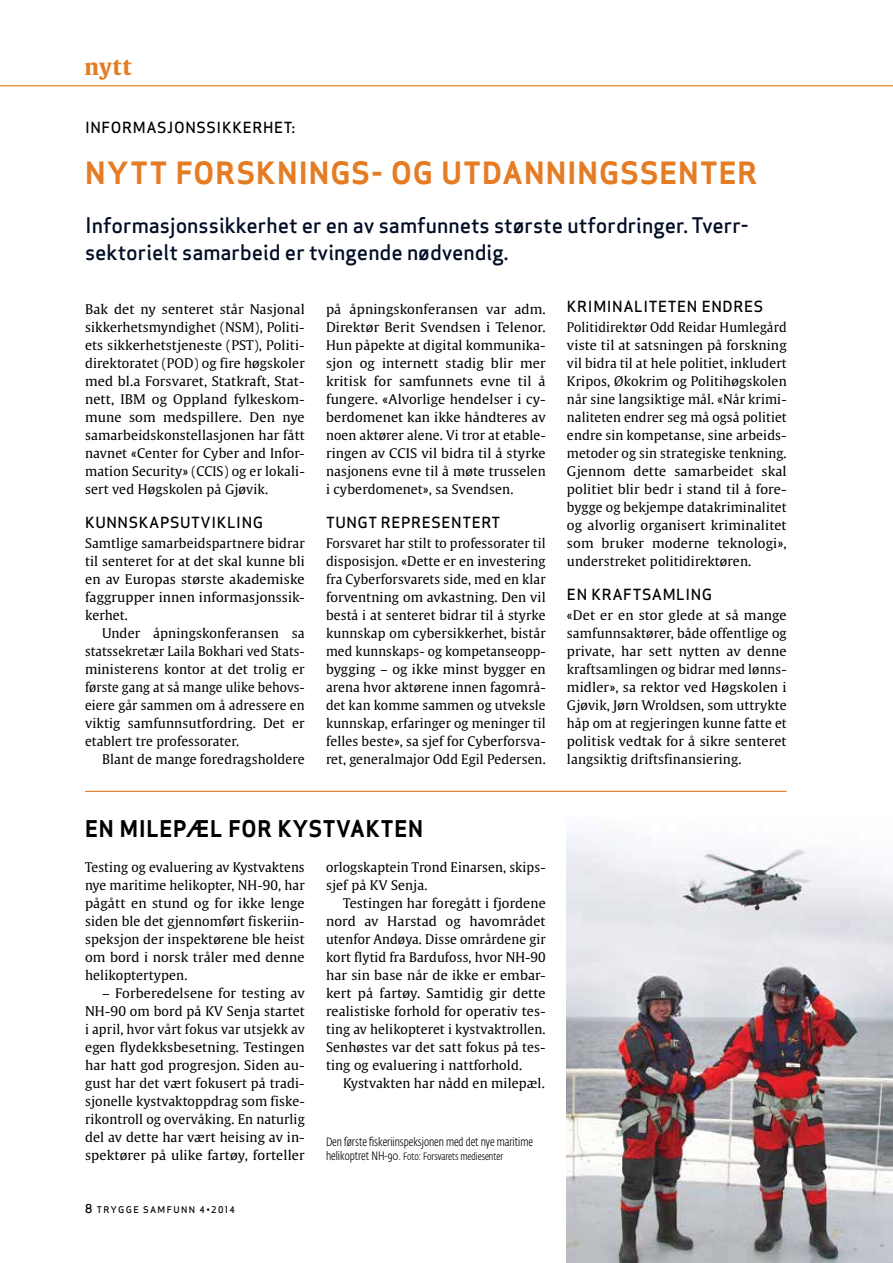
<style>
.page{position:relative;width:893px;height:1263px;background:#fff}
.page>*{position:absolute;margin:0;border:0;box-sizing:border-box;transform-origin:0 0}
.t1{font:30px "Apex Sans Bold T";letter-spacing:.035em;color:#e57c24}
.t2{font:22.5px "Apex Sans Bold T";letter-spacing:.04em;color:#000}
.t3{font:22.35px "Gulliver Bold Roman";color:#e57c24}
.t4{font:21px/27px "Apex Sans Medium T";color:#000d25}
.t5{font:15px "Apex Sans Medium T";letter-spacing:.04em;color:#000}
.t6{font:13.2px/18px "Gulliver Regular Roman";letter-spacing:.01em;color:#000;text-align:justify}
.t7{font:300 12px "Fedra Sans Cond Alt Std";color:#000}
.t8{font:300 10.5px "Fedra Sans Cond Alt Std";color:#000}
.t9{font:9px "Apex Sans Medium C";letter-spacing:.15em;color:#000}
.s1{font-size:12px}
</style>
<div class="page">
<hr style="left:0;top:85px;width:893px;height:1px;background:#e57c24">
<hr style="left:85px;top:791px;width:702px;height:1px;background:#e57c24">
<img style="left:567px;top:832px;width:326px;height:431px">
<h3 class="t3" style="left:84px;top:52px;width:49px">nytt</h3>
<p class="t5" style="left:85px;top:118px;width:211px">I nformasjonssikkerh et:</p>
<h1 class="t1" style="left:85px;top:154px;width:674px">NYTT FORSKNINGS- OG UTDANNINGSSENTER</h1>
<h3 class="t4" style="left:85px;top:211px;width:663px">I nformasjonssikkerhet er en av samfunnets største utfordringer. Tverr&shy;sektorielt samarbeid er tvingende nødvendig.</h3>
<p class="t6" style="left:85px;top:300px;width:221px">Bak det ny senteret står Nasjonal sikkerhetsmyndighet (NSM), Politi&shy;ets sikkerhetstjeneste (PST), Politi&shy;direktoratet (POD) og fire høgskoler med bl.a Forsvaret, Statkraft, Stat&shy;nett, IBM og Oppland fylkeskom&shy;mune som medspillere. Den nye samarbeidskonstellasjonen har fått navnet «Center for Cyber and Infor&shy;mation Security» (CCIS) og er lokali&shy;sert ved Høgskolen på Gjøvik.</p>
<p class="t5" style="left:85px;top:513px;width:180px">Kunnskapsutvikling</p>
<p class="t6" style="left:85px;top:534px;width:221px">Samtlige samarbeidspartnere bidrar til senteret for at det skal kunne bli en av Europas største akademiske faggrupper innen informasjonssik&shy;kerhet.</p>
<p class="t6" style="left:85px;top:624px;width:221px;text-indent:17px">Under åpningskonferansen sa statssekretær Laila Bokhari ved Stats&shy;ministerens kontor at det trolig er første gang at så mange ulike behovs&shy;eiere går sammen om å adressere en viktig samfunnsutfordring. Det er etablert tre professorater.</p>
<p class="t6" style="left:102px;top:750px;width:204px">Blant de mange foredragsholdere</p>
<p class="t5" style="left:567px;top:297px;width:198px">Kriminaliteten endres</p>
<p class="t6" style="left:567px;top:318px;width:221px">Politidirektør Odd Reidar Humlegård viste til at satsningen på forskning vil bidra til at hele politiet, inkludert Kripos, Økokrim og Politihøgskolen når sine langsiktige mål. «Når krimi&shy;naliteten endrer seg må også politiet endre sin kompetanse, sine arbeids&shy;metoder og sin strategiske tenkning.<br>Gjennom dette samarbeidet skal politiet blir bedr i stand til å fore&shy;bygge og bekjempe datakriminalitet og alvorlig organisert kriminalitet som bruker moderne teknologi», understreket politidirektøren.</p>
<p class="t5" style="left:567px;top:585px;width:147px">E n kraftsamling</p>
<p class="t6" style="left:567px;top:606px;width:221px">«Det er en stor glede at så mange samfunnsaktører, både offentlige og private, har sett nytten av denne kraftsamlingen og bidrar med lønns&shy;midler», sa rektor ved Høgskolen i Gjøvik, Jørn Wroldsen, som uttrykte håp om at regjeringen kunne fatte et politisk vedtak for å sikre senteret langsiktig driftsfinansiering.</p>
<p class="t6" style="left:326px;top:300px;width:221px">på åpningskonferansen var adm.<br>Direktør Berit Svendsen i Telenor.<br>Hun påpekte at digital kommunika&shy;sjon og internett stadig blir mer kritisk for samfunnets evne til å fungere. «Alvorlige hendelser i cy&shy;berdomenet kan ikke håndteres av noen aktører alene. Vi tror at etable&shy;ringen av CCIS vil bidra til å styrke nasjonens evne til å møte trusselen i cyberdomenet», sa Svendsen.</p>
<p class="t5" style="left:326px;top:513px;width:173px">tungt representert</p>
<p class="t6" style="left:326px;top:534px;width:221px">Forsvaret har stilt to professorater til disposisjon. «Dette er en investering fra Cyberforsvarets side, med en klar forventning om avkastning. Den vil bestå i at senteret bidrar til å styrke kunnskap om cybersikkerhet, bistår med kunnskaps- og kompetanseopp&shy;bygging – og ikke minst bygger en arena hvor aktørene innen fagområ&shy;det kan komme sammen og utveksle kunnskap, erfaringer og meninger til felles beste», sa sjef for Cyberforsva&shy;ret, generalmajor Odd Egil Pedersen.</p>
<h2 class="t2" style="left:85px;top:814px;width:340px">EN MILEPÆL FOR KYSTVAKTEN</h2>
<p class="t6" style="left:85px;top:858px;width:221px">Testing og evaluering av Kystvaktens nye maritime helikopter, NH-90, har pågått en stund og for ikke lenge siden ble det gjennomført fiskeriin&shy;speksjon der inspektørene ble heist om bord i norsk tråler med denne helikoptertypen.</p>
<p class="t6" style="left:85px;top:984px;width:221px;text-indent:17px">– Forberedelsene for testing av NH-90 om bord på KV Senja startet i april, hvor vårt fokus var utsjekk av egen flydekksbesetning. Testingen har hatt god progresjon. Siden au&shy;gust har det vært fokusert på tradi&shy;sjonelle kystvaktoppdrag som fiske&shy;rikontroll og overvåking. En naturlig del av dette har vært heising av in&shy;spektører på ulike fartøy, forteller</p>
<p class="t9" style="left:85px;top:1204px;width:151px"><span class="s1">8</span> TRYGGE SAMFUNN 4•2014</p>
<p class="t6" style="left:326px;top:858px;width:221px">orlogskaptein Trond Einarsen, skips&shy;sjef på KV Senja.</p>
<p class="t6" style="left:326px;top:894px;width:221px;text-indent:17px">Testingen har foregått i fjordene nord av Harstad og havområdet utenfor Andøya. Disse områrdene gir kort flytid fra Bardufoss, hvor NH-90 har sin base når de ikke er embar&shy;kert på fartøy. Samtidig gir dette realistiske forhold for operativ tes&shy;ting av helikopteret i kystvaktrollen.<br>Senhøstes var det satt fokus på tes&shy;ting og evaluering i nattforhold.</p>
<p class="t6" style="left:343px;top:1074px;width:203px">Kystvakten har nådd en milepæl.</p>
<p class="t7" style="left:326px;top:1134px;width:208px">Den første fiskeriinspeksjonen med det nye maritime</p>
<p class="t8" style="left:326px;top:1150px;width:179px"><span class="s1">helikoptret NH-90.</span> Foto: Forsvarets mediesenter</p>
</div>
